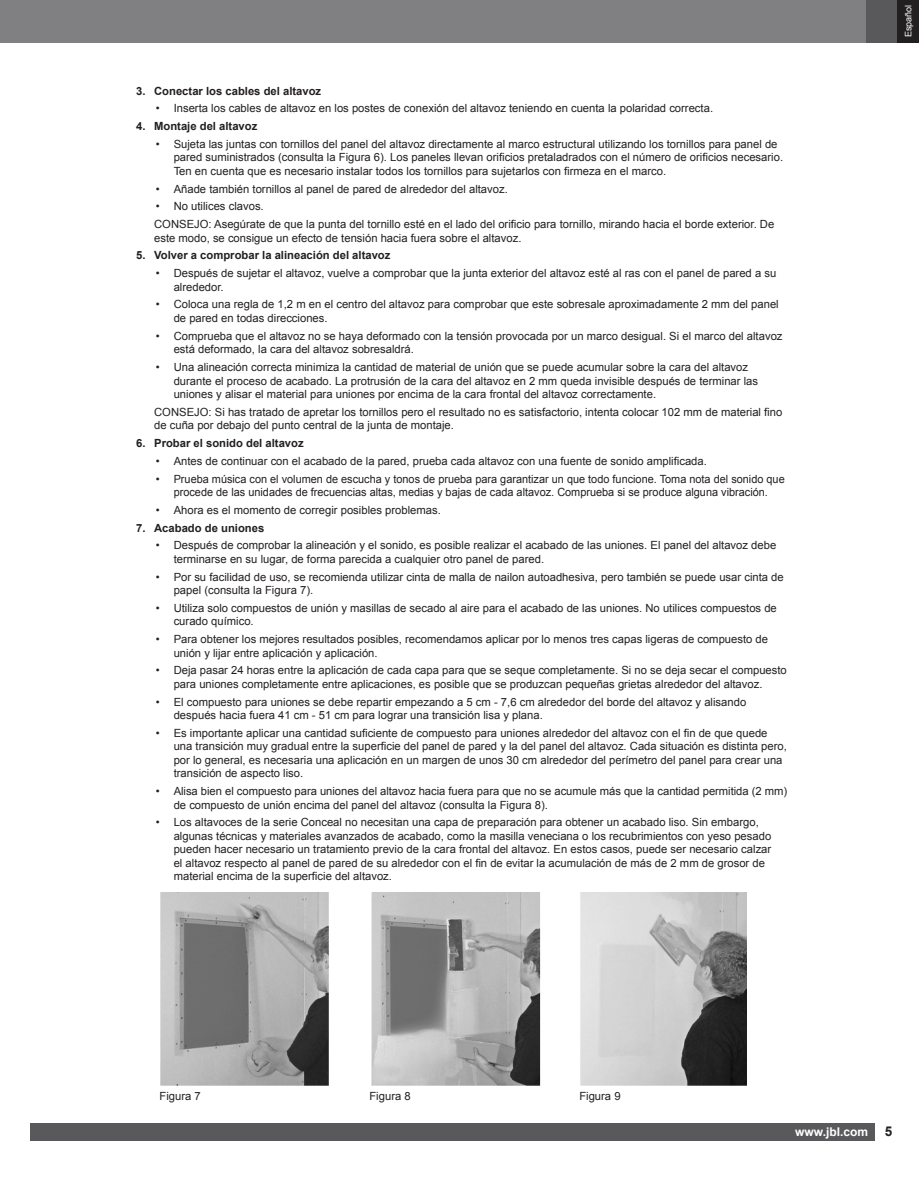
<style>
.page{position:relative;width:919px;height:1188px;background:#fff}
.page>*{position:absolute;margin:0;border:0;box-sizing:border-box;transform-origin:0 0}
.t1{font:700 12px "Arial";color:#fff}
.t2{font:11.25px/13.5px "Arial";color:#231f20}
.t3{font:700 11.25px "Arial";color:#231f20}
.t4{font:9px "Arial";color:#fff}
.s1{font-size:13.5px;color:#231f20}
</style>
<div class="page">
<div style="left:0;top:0;width:865px;height:42px;background:#808082"></div>
<div style="left:865px;top:0;width:32px;height:42px;background:#59595c"></div>
<div style="left:897px;top:0;width:21px;height:42px;background:#211f1f"></div>
<div style="left:30px;top:1123px;width:844px;height:18px;background:#59595c"></div>
<img style="left:160px;top:892px;width:169px;height:194px">
<img style="left:371px;top:892px;width:170px;height:194px">
<img style="left:580px;top:892px;width:166px;height:194px">
<p class="t3" style="left:136px;top:83px;width:186px">3. Conectar los cables del altavoz</p>
<p class="t2" style="left:156px;top:102px;width:559px">• Inserta los cables de altavoz en los postes de conexión del altavoz teniendo en cuenta la polaridad correcta.</p>
<p class="t3" style="left:136px;top:119px;width:123px">4. Montaje del altavoz</p>
<p class="t2" style="left:174px;top:137px;width:610px;text-indent:-18px">• Sujeta las juntas con tornillos del panel del altavoz directamente al marco estructural utilizando los tornillos para panel de pared suministrados (consulta la Figura 6). Los paneles llevan orificios pretaladrados con el número de orificios necesario.<br>Ten en cuenta que es necesario instalar todos los tornillos para sujetarlos con firmeza en el marco.</p>
<p class="t2" style="left:156px;top:182px;width:353px">• Añade también tornillos al panel de pared de alrededor del altavoz.</p>
<p class="t2" style="left:156px;top:200px;width:110px">• No utilices clavos.</p>
<p class="t2" style="left:154px;top:218px;width:621px">CONSEJO: Asegúrate de que la punta del tornillo esté en el lado del orificio para tornillo, mirando hacia el borde exterior. De este modo, se consigue un efecto de tensión hacia fuera sobre el altavoz.</p>
<p class="t3" style="left:136px;top:248px;width:256px">5. Volver a comprobar la alineación del altavoz</p>
<p class="t2" style="left:174px;top:267px;width:604px;text-indent:-18px">• Después de sujetar el altavoz, vuelve a comprobar que la junta exterior del altavoz esté al ras con el panel de pared a su alrededor.</p>
<p class="t2" style="left:174px;top:298px;width:606px;text-indent:-18px">• Coloca una regla de 1,2 m en el centro del altavoz para comprobar que este sobresale aproximadamente 2 mm del panel de pared en todas direcciones.</p>
<p class="t2" style="left:174px;top:329px;width:610px;text-indent:-18px">• Comprueba que el altavoz no se haya deformado con la tensión provocada por un marco desigual. Si el marco del altavoz está deformado, la cara del altavoz sobresaldrá.</p>
<p class="t2" style="left:174px;top:360px;width:586px;text-indent:-18px">• Una alineación correcta minimiza la cantidad de material de unión que se puede acumular sobre la cara del altavoz durante el proceso de acabado. La protrusión de la cara del altavoz en 2 mm queda invisible después de terminar las uniones y alisar el material para uniones por encima de la cara frontal del altavoz correctamente.</p>
<p class="t2" style="left:154px;top:405px;width:629px">CONSEJO: Si has tratado de apretar los tornillos pero el resultado no es satisfactorio, intenta colocar 102 mm de material fino de cuña por debajo del punto central de la junta de montaje.</p>
<p class="t3" style="left:136px;top:436px;width:169px">6. Probar el sonido del altavoz</p>
<p class="t2" style="left:156px;top:454px;width:552px">• Antes de continuar con el acabado de la pared, prueba cada altavoz con una fuente de sonido amplificada.</p>
<p class="t2" style="left:156px;top:472px;width:630px;text-align:center">• Prueba música con el volumen de escucha y tonos de prueba para garantizar un que todo funcione. Toma nota del sonido que procede de las unidades de frecuencias altas, medias y bajas de cada altavoz. Comprueba si se produce alguna vibración.</p>
<p class="t2" style="left:156px;top:503px;width:286px">• Ahora es el momento de corregir posibles problemas.</p>
<p class="t3" style="left:136px;top:520px;width:130px">7. Acabado de uniones</p>
<p class="t2" style="left:174px;top:539px;width:604px;text-indent:-18px">• Después de comprobar la alineación y el sonido, es posible realizar el acabado de las uniones. El panel del altavoz debe terminarse en su lugar, de forma parecida a cualquier otro panel de pared.</p>
<p class="t2" style="left:174px;top:570px;width:611px;text-indent:-18px">• Por su facilidad de uso, se recomienda utilizar cinta de malla de nailon autoadhesiva, pero también se puede usar cinta de papel (consulta la Figura 7).</p>
<p class="t2" style="left:174px;top:601px;width:604px;text-indent:-18px">• Utiliza solo compuestos de unión y masillas de secado al aire para el acabado de las uniones. No utilices compuestos de curado químico.</p>
<p class="t2" style="left:174px;top:632px;width:595px;text-indent:-18px">• Para obtener los mejores resultados posibles, recomendamos aplicar por lo menos tres capas ligeras de compuesto de unión y lijar entre aplicación y aplicación.</p>
<p class="t2" style="left:156px;top:664px;width:632px;text-align:center">• Deja pasar 24 horas entre la aplicación de cada capa para que se seque completamente. Si no se deja secar el compuesto para uniones completamente entre aplicaciones, es posible que se produzcan pequeñas grietas alrededor del altavoz.</p>
<p class="t2" style="left:174px;top:695px;width:574px;text-indent:-18px">• El compuesto para uniones se debe repartir empezando a 5 cm - 7,6 cm alrededor del borde del altavoz y alisando después hacia fuera 41 cm - 51 cm para lograr una transición lisa y plana.</p>
<p class="t2" style="left:174px;top:726px;width:614px;text-indent:-18px">• Es importante aplicar una cantidad suficiente de compuesto para uniones alrededor del altavoz con el fin de que quede una transición muy gradual entre la superficie del panel de pared y la del panel del altavoz. Cada situación es distinta pero, por lo general, es necesaria una aplicación en un margen de unos 30 cm alrededor del perímetro del panel para crear una transición de aspecto liso.</p>
<p class="t2" style="left:174px;top:784px;width:615px;text-indent:-18px">• Alisa bien el compuesto para uniones del altavoz hacia fuera para que no se acumule más que la cantidad permitida (2 mm) de compuesto de unión encima del panel del altavoz (consulta la Figura 8).</p>
<p class="t2" style="left:174px;top:816px;width:599px;text-indent:-18px">• Los altavoces de la serie Conceal no necesitan una capa de preparación para obtener un acabado liso. Sin embargo, algunas técnicas y materiales avanzados de acabado, como la masilla veneciana o los recubrimientos con yeso pesado pueden hacer necesario un tratamiento previo de la cara frontal del altavoz. En estos casos, puede ser necesario calzar el altavoz respecto al panel de pared de su alrededor con el fin de evitar la acumulación de más de 2 mm de grosor de material encima de la superficie del altavoz.</p>
<p class="t4" style="left:902px;top:37px;width:34px;rotate:-90deg">Español</p>
<p class="t2" style="left:159px;top:1090px;width:43px">Figura 7</p>
<p class="t2" style="left:369px;top:1090px;width:43px">Figura 8</p>
<p class="t2" style="left:579px;top:1090px;width:43px">Figura 9</p>
<p class="t1" style="left:795px;top:1123px;width:98px">www.jbl.com <span class="s1">5</span></p>
</div>
